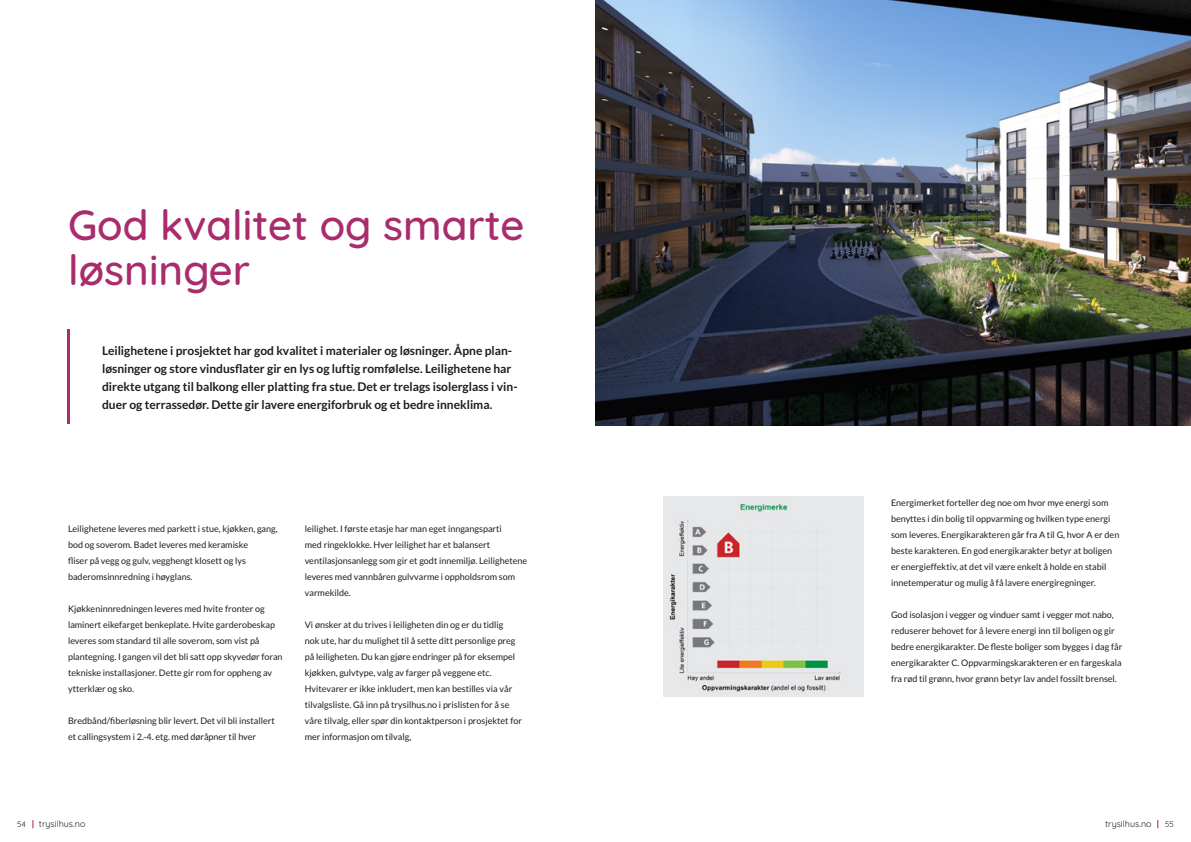
<style>
.page{position:relative;width:1191px;height:842px;background:#fff}
.page>*{position:absolute;margin:0;border:0;box-sizing:border-box;transform-origin:0 0}
.t1{font:500 42px/45px "Quicksand";color:#a92c6c}
.t2{font:700 12px/18px "Lato";color:#1d1d1b}
.t3{font:9px/16px "Lato";color:#1d1d1b}
.t4{font:9px "Quicksand";color:#1d1d1b}
.t5{font:8px "Quicksand";color:#1d1d1b}
</style>
<div class="page">
<hr style="left:67px;top:329px;width:2px;height:95px;background:#a92c6c">
<img style="left:663px;top:496px;width:201px;height:200px">
<img style="left:595px;top:0;width:596px;height:426px">
<h1 class="t1" style="left:68px;top:199px;width:458px">God kvalitet og smarte løsninger</h1>
<p class="t2" style="left:102px;top:341px;width:417px">Leilighetene i prosjektet har god kvalitet i materialer og løsninger. Åpne plan‑ løsninger og store vindusflater gir en lys og luftig romfølelse. Leilighetene har direkte utgang til balkong eller platting fra stue. Det er trelags isolerglass i vin‑ duer og terrassedør. Dette gir lavere energiforbruk og et bedre inneklima.</p>
<p class="t3" style="left:68px;top:520px;width:211px">Leilighetene leveres med parkett i stue, kjøkken, gang, bod og soverom. Badet leveres med keramiske<br>fliser på vegg og gulv, vegghengt klosett og lys baderomsinnredning i høyglans.</p>
<p class="t3" style="left:68px;top:600px;width:216px">Kjøkkeninnredningen leveres med hvite fronter og laminert eikefarget benkeplate. Hvite garderobeskap leveres som standard til alle soverom, som vist på plantegning. I gangen vil det bli satt opp skyvedør foran tekniske installasjoner. Dette gir rom for oppheng av ytterklær og sko.</p>
<p class="t3" style="left:68px;top:712px;width:208px">Bredbånd/fiberløsning blir levert. Det vil bli installert et callingsystem i 2.‑4. etg. med døråpner til hver</p>
<p class="t3" style="left:305px;top:520px;width:224px">leilighet. I første etasje har man eget inngangsparti<br>med ringeklokke. Hver leilighet har et balansert ventilasjonsanlegg som gir et godt innemiljø. Leilighetene leveres med vannbåren gulvvarme i oppholdsrom som varmekilde.</p>
<p class="t3" style="left:305px;top:616px;width:219px">Vi ønsker at du trives i leiligheten din og er du tidlig<br>nok ute, har du mulighet til å sette ditt personlige preg på leiligheten. Du kan gjøre endringer på for eksempel kjøkken, gulvtype, valg av farger på veggene etc.<br>Hvitevarer er ikke inkludert, men kan bestilles via vår tilvalgsliste. Gå inn på trysilhus.no i prislisten for å se våre tilvalg, eller spør din kontaktperson i prosjektet for mer informasjon om tilvalg,</p>
<p class="t5" style="left:17px;top:818px;width:10px">54</p>
<p class="t4" style="left:39px;top:817px;width:48px">trysilhus.no</p>
<p class="t3" style="left:891px;top:494px;width:230px">Energimerket forteller deg noe om hvor mye energi som benyttes i din bolig til oppvarming og hvilken type energi som leveres. Energikarakteren går fra A til G, hvor A er den beste karakteren. En god energikarakter betyr at boligen er energieffektiv, at det vil være enkelt å holde en stabil innetemperatur og mulig å få lavere energiregninger.</p>
<p class="t3" style="left:891px;top:606px;width:233px">God isolasjon i vegger og vinduer samt i vegger mot nabo, reduserer behovet for å levere energi inn til boligen og gir bedre energikarakter. De fleste boliger som bygges i dag får energikarakter C. Oppvarmingskarakteren er en fargeskala fra rød til grønn, hvor grønn betyr lav andel fossilt brensel.</p>
<p class="t4" style="left:1105px;top:817px;width:48px">trysilhus.no</p>
<p class="t5" style="left:1165px;top:818px;width:10px">55</p>
</div>
